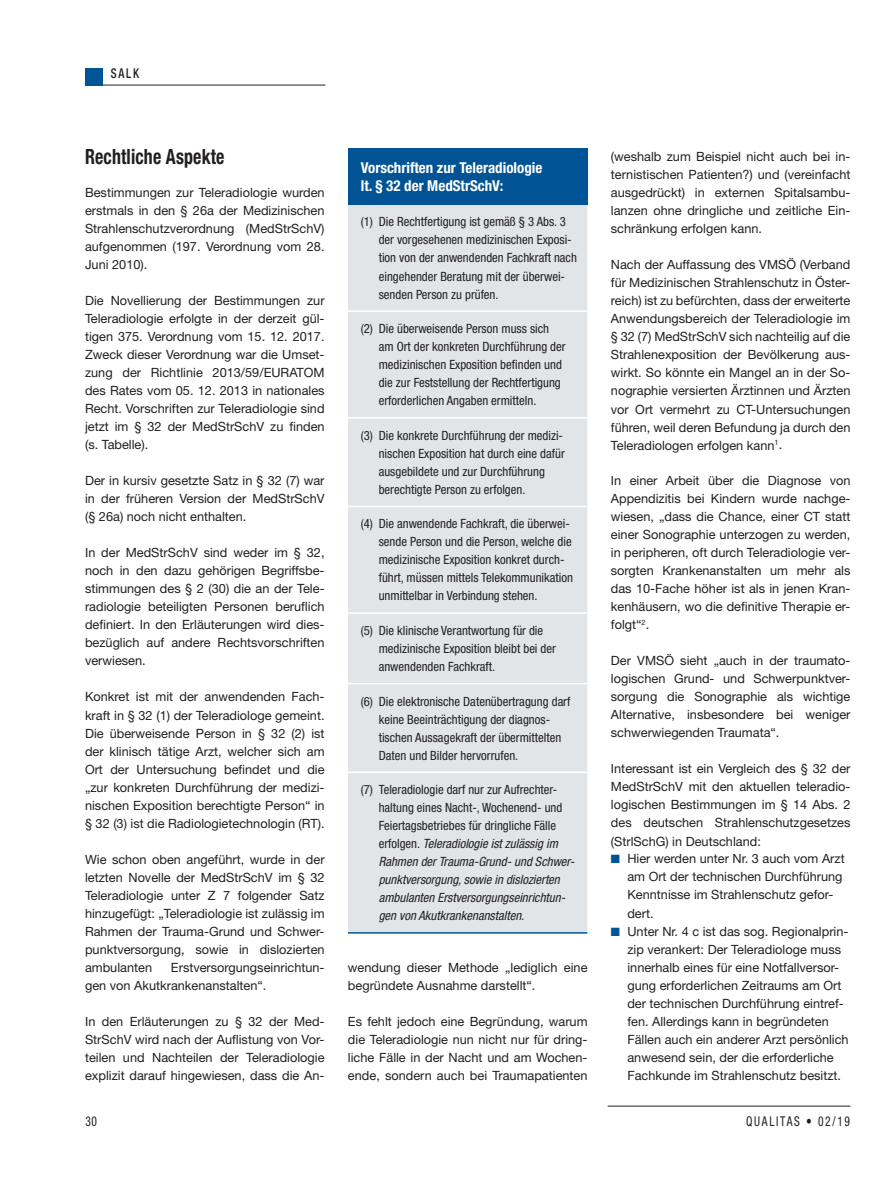
<style>
.page{position:relative;width:893px;height:1191px;background:#fff}
.page>*{position:absolute;margin:0;border:0;box-sizing:border-box;transform-origin:0 0}
.t1{font:700 condensed 21px "Helvetica Neue LT Std";letter-spacing:.01em;color:#231f20;scale:.85 1}
.t2{font:700 condensed 15px/18px "Helvetica Neue LT Std";color:#fff}
.t3{font:condensed 13.5px "Helvetica Neue LT Std";letter-spacing:.15em;color:#231f20;scale:.85 1}
.t4{font:500 condensed 13.5px "Helvetica Neue LT Std";color:#231f20;scale:.85 1}
.t5{font:12.75px/18px "Helvetica Neue LT Std";color:#231f20;text-align:justify}
.t6{font:condensed 12.75px/18px "Helvetica Neue LT Std";color:#231f20}
.t7{font:italic condensed 12.75px/18px "Helvetica Neue LT Std";color:#231f20}
.s1{font-style:normal}
.s2{color:#005495}
</style>
<div class="page">
<hr style="left:85px;top:85px;width:241px;height:1px;background:#231f20">
<div style="left:85px;top:68px;width:17px;height:17px;background:#005495"></div>
<hr style="left:608px;top:1105px;width:242px;height:1px;background:#231f20">
<div style="left:348px;top:149px;width:239px;height:56px;background:#005495"></div>
<div style="left:348px;top:205px;width:239px;height:727px;background:#e1e5e8"></div>
<hr style="left:348px;top:932px;width:239px;height:1px;background:#005495">
<hr style="left:348px;top:310px;width:239px;height:2px;background:#fff">
<hr style="left:348px;top:417px;width:239px;height:1px;background:#fff">
<hr style="left:348px;top:506px;width:239px;height:1px;background:#fff">
<hr style="left:348px;top:612px;width:239px;height:2px;background:#fff">
<hr style="left:348px;top:683px;width:239px;height:1px;background:#fff">
<hr style="left:348px;top:771px;width:239px;height:2px;background:#fff">
<p class="t4" style="left:111px;top:65px;width:35px">SALK</p>
<h1 class="t1" style="left:85px;top:144px;width:166px">Rechtliche Aspekte</h1>
<p class="t5" style="left:85px;top:183px;width:241px">Bestimmungen zur Teleradiologie wurden erstmals in den § 26a der Medizinischen Strahlenschutzverordnung (MedStrSchV) aufgenommen (197. Verordnung vom 28.<br>Juni 2010).</p>
<p class="t5" style="left:85px;top:291px;width:241px">Die Novellierung der Bestimmungen zur Teleradiologie erfolgte in der derzeit gül&shy;tigen 375. Verordnung vom 15. 12. 2017.<br>Zweck dieser Verordnung war die Umset&shy;zung der Richtlinie 2013/59/EURATOM des Rates vom 05. 12. 2013 in nationales Recht. Vorschriften zur Teleradiologie sind jetzt im § 32 der MedStrSchV zu finden (s. Tabelle).</p>
<p class="t5" style="left:85px;top:471px;width:241px">Der in kursiv gesetzte Satz in § 32 (7) war in der früheren Version der MedStrSchV (§ 26a) noch nicht enthalten.</p>
<p class="t5" style="left:85px;top:544px;width:241px">In der MedStrSchV sind weder im § 32, noch in den dazu gehörigen Begriffsbe&shy;stimmungen des § 2 (30) die an der Tele&shy;radiologie beteiligten Personen beruflich definiert. In den Erläuterungen wird dies&shy;bezüglich auf andere Rechtsvorschriften verwiesen.</p>
<p class="t5" style="left:85px;top:688px;width:241px">Konkret ist mit der anwendenden Fach&shy;kraft in § 32 (1) der Teleradiologe gemeint.<br>Die überweisende Person in § 32 (2) ist der klinisch tätige Arzt, welcher sich am Ort der Untersuchung befindet und die „zur konkreten Durchführung der medizi&shy;nischen Exposition berechtigte Person“ in § 32 (3) ist die Radiologietechnologin (RT).</p>
<p class="t5" style="left:85px;top:850px;width:241px">Wie schon oben angeführt, wurde in der letzten Novelle der MedStrSchV im § 32<br>Teleradiologie unter Z 7 folgender Satz hinzugefügt: „Teleradiologie ist zulässig im Rahmen der Trauma-Grund und Schwer&shy;punktversorgung, sowie in dislozierten ambulanten</p>
<p class="t5" style="left:85px;top:958px;width:240px;text-indent:86px">Erstversorgungseinrichtun&shy;gen von Akutkrankenanstalten“.</p>
<p class="t5" style="left:85px;top:1012px;width:241px">In den Erläuterungen zu § 32 der Med-StrSchV wird nach der Auflistung von Vor&shy;teilen und Nachteilen der Teleradiologie explizit darauf hingewiesen, dass die An-</p>
<p class="t2" style="left:361px;top:159px;width:183px">Vorschriften zur Teleradiologie lt. § 32 der MedStrSchV:</p>
<p class="t6" style="left:379px;top:213px;width:200px;text-indent:-18px">(1) Die Rechtfertigung ist gemäß § 3 Abs. 3 der vorgesehenen medizinischen Exposi&shy;tion von der anwendenden Fachkraft nach eingehender Beratung mit der überwei&shy;senden Person zu prüfen.</p>
<p class="t6" style="left:379px;top:319px;width:188px;text-indent:-18px">(2) Die überweisende Person muss sich am Ort der konkreten Durchführung der medizinischen Exposition befinden und die zur Feststellung der Rechtfertigung erforderlichen Angaben ermitteln.</p>
<p class="t6" style="left:379px;top:426px;width:188px;text-indent:-18px">(3) Die konkrete Durchführung der medizi&shy;nischen Exposition hat durch eine dafür ausgebildete und zur Durchführung berechtigte Person zu erfolgen.</p>
<p class="t6" style="left:379px;top:515px;width:196px;text-indent:-18px">(4) Die anwendende Fachkraft, die überwei&shy;sende Person und die Person, welche die medizinische Exposition konkret durch&shy;führt, müssen mittels Telekommunikation unmittelbar in Verbindung stehen.</p>
<p class="t6" style="left:379px;top:621px;width:179px;text-indent:-18px">(5) Die klinische Verantwortung für die medizinische Exposition bleibt bei der anwendenden Fachkraft.</p>
<p class="t6" style="left:379px;top:692px;width:193px;text-indent:-18px">(6) Die elektronische Datenübertragung darf keine Beeinträchtigung der diagnos&shy;tischen Aussagekraft der übermittelten Daten und Bilder hervorrufen.</p>
<p class="t7" style="left:379px;top:781px;width:197px;text-indent:-18px"><span class="s1">(7) Teleradiologie darf nur zur Aufrechter&shy;haltung eines Nacht-, Wochenend- und Feiertagsbetriebes für dringliche Fälle erfolgen.</span> Teleradiologie ist zulässig im Rahmen der Trauma-Grund- und Schwer&shy;punktversorgung, sowie in dislozierten ambulanten Erstversorgungseinrichtun&shy;gen von Akutkrankenanstalten.</p>
<p class="t5" style="left:348px;top:958px;width:241px">wendung dieser Methode „lediglich eine begründete Ausnahme darstellt“.</p>
<p class="t5" style="left:348px;top:1012px;width:241px">Es fehlt jedoch eine Begründung, warum die Teleradiologie nun nicht nur für dring&shy;liche Fälle in der Nacht und am Wochen&shy;ende, sondern auch bei Traumapatienten</p>
<p class="t5" style="left:611px;top:148px;width:241px">(weshalb zum Beispiel nicht auch bei in&shy;ternistischen Patienten?) und (vereinfacht ausgedrückt) in externen Spitalsambu&shy;lanzen ohne dringliche und zeitliche Ein&shy;schränkung erfolgen kann.</p>
<p class="t5" style="left:611px;top:256px;width:241px">Nach der Auffassung des VMSÖ (Verband für Medizinischen Strahlenschutz in Öster&shy;reich) ist zu befürchten, dass der erweiterte Anwendungsbereich der Teleradiologie im § 32 (7) MedStrSchV sich nachteilig auf die Strahlenexposition der Bevölkerung aus&shy;wirkt. So könnte ein Mangel an in der So&shy;nographie versierten Ärztinnen und Ärzten vor Ort vermehrt zu CT-Untersuchungen führen, weil deren Befundung ja durch den Teleradiologen erfolgen kann<sup>1</sup>.</p>
<p class="t5" style="left:611px;top:471px;width:241px">In einer Arbeit über die Diagnose von Appendizitis bei Kindern wurde nachge&shy;wiesen, „dass die Chance, einer CT statt einer Sonographie unterzogen zu werden, in peripheren, oft durch Teleradiologie ver&shy;sorgten Krankenanstalten um mehr als das 10-Fache höher ist als in jenen Kran&shy;kenhäusern, wo die definitive Therapie er&shy;folgt“<sup>2</sup>.</p>
<p class="t5" style="left:611px;top:651px;width:241px">Der VMSÖ sieht „auch in der traumato&shy;logischen Grund- und Schwerpunktver&shy;sorgung die Sonographie als wichtige Alternative, insbesondere bei weniger schwerwiegenden Traumata“.</p>
<p class="t5" style="left:611px;top:759px;width:241px">Interessant ist ein Vergleich des § 32 der MedStrSchV mit den aktuellen teleradio&shy;logischen Bestimmungen im § 14 Abs. 2 des deutschen Strahlenschutzgesetzes (StrlSchG) in Deutschland:</p>
<p class="t5" style="left:627px;top:849px;width:219px;text-align:left;text-indent:-16px"><span class="s2">■</span> Hier werden unter Nr. 3 auch vom Arzt am Ort der technischen Durchführung<br>Kenntnisse im Strahlenschutz gefor&shy;dert.</p>
<p class="t5" style="left:627px;top:921px;width:223px;text-align:left;text-indent:-16px"><span class="s2">■</span> Unter Nr. 4 c ist das sog. Regionalprin&shy;zip verankert: Der Teleradiologe muss innerhalb eines für eine Notfallversor&shy;gung erforderlichen Zeitraums am Ort der technischen Durchführung eintref&shy;fen. Allerdings kann in begründeten Fällen auch ein anderer Arzt persönlich anwesend sein, der die erforderliche Fachkunde im Strahlenschutz besitzt.</p>
<p class="t3" style="left:85px;top:1113px;width:15px">30</p>
<p class="t3" style="left:746px;top:1113px;width:124px">QUALITAS • 02/19</p>
</div>
